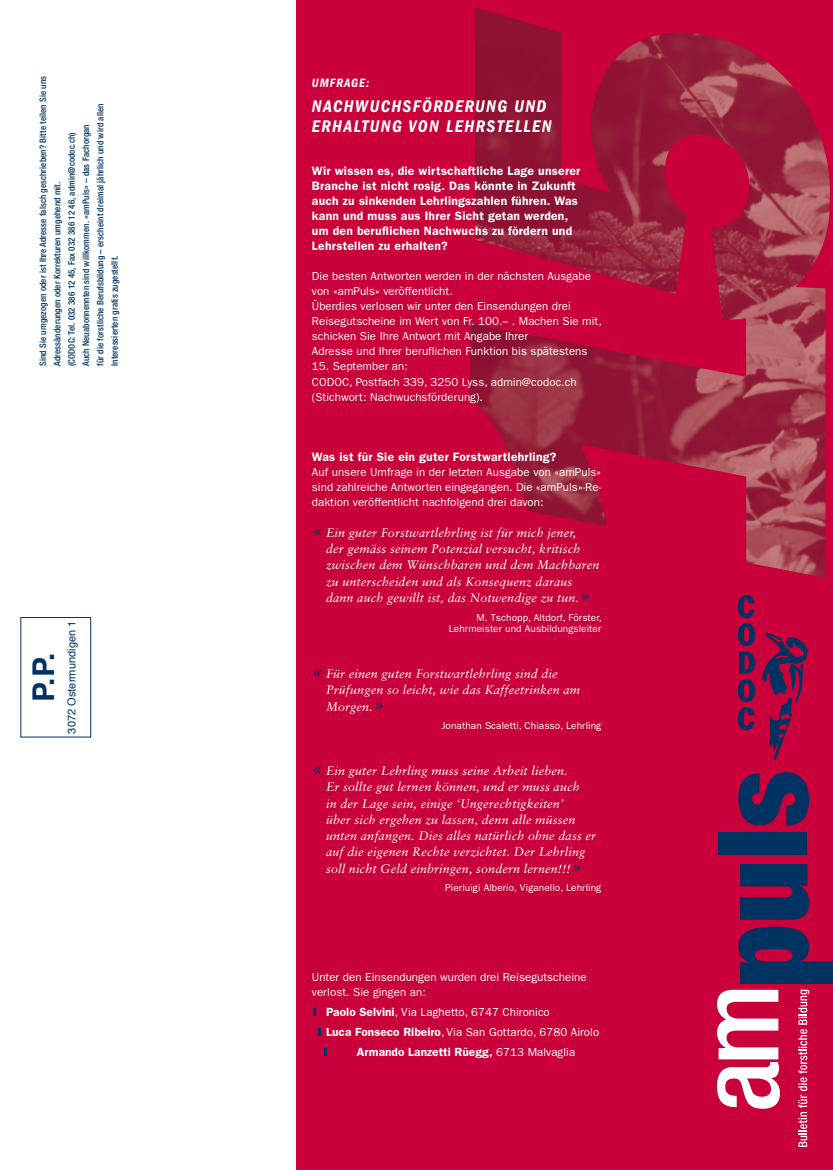
<style>
.page{position:relative;width:833px;height:1170px;background:#fff}
.page>*{position:absolute;margin:0;border:0;box-sizing:border-box;transform-origin:0 0}
.t1{font:700 30px "Helvetica";color:#003362}
.t2{font:italic 600 condensed 17.5px/20px "Franklin Gothic LT";letter-spacing:.08em;color:#fff}
.t3{font:italic 12.5px/16.2px "Sabon LT";letter-spacing:.01em;color:#fff}
.t4{font:italic 600 condensed 12.5px "Franklin Gothic LT";letter-spacing:.08em;color:#fff}
.t5{font:600 12.25px/15px "Franklin Gothic LT";letter-spacing:.02em;color:#fff}
.t6{font:600 11.88px "Franklin Gothic LT";letter-spacing:.005em;color:#fff}
.t7{font:11.62px/15px "Franklin Gothic LT";letter-spacing:.005em;color:#fff}
.t8{font:11px "Helvetica";letter-spacing:.005em;color:#003362}
.t9{font:10px/11.2px "Franklin Gothic LT";letter-spacing:.01em;color:#fff;text-align:right}
.t10{font:500 condensed 9px/14.4px "Helvetica Neue";letter-spacing:.01em;color:#003362}
.s1{font-size:20px;color:#003362}
.s2{font-weight:600;font-size:11.88px}
.s3{font-weight:400;font-size:11.62px}
</style>
<div class="page">
<div style="left:296px;top:0;width:537px;height:1169px;background:#c90039"></div>
<img style="left:470px;top:7px;width:360px;height:571px">
<svg style="left:738px;top:926px;width:95px;height:57px"></svg>
<svg style="left:740px;top:864px;width:69px;height:55px"></svg>
<div style="left:718px;top:832px;width:89px;height:22px;background:#003362"></div>
<svg style="left:738px;top:772px;width:71px;height:53px"></svg>
<svg style="left:717px;top:989px;width:63px;height:119px"></svg>
<svg style="left:798px;top:989px;width:11px;height:157px"></svg>
<svg style="left:762px;top:632px;width:45px;height:128px"></svg>
<svg style="left:738px;top:595px;width:17px;height:78px"></svg>
<svg style="left:738px;top:679px;width:17px;height:51px"></svg>
<div style="left:20px;top:617px;width:71px;height:120px;border:1px solid #003362"></div>
<svg style="left:313px;top:1008px;width:3px;height:7px"></svg>
<svg style="left:318px;top:1028px;width:3px;height:7px"></svg>
<svg style="left:324px;top:1048px;width:3px;height:7px"></svg>
<p class="t10" style="left:36px;top:366px;width:291px;rotate:-90deg">Sind Sie umgezogen oder ist Ihre Adresse falsch geschrieben? Bitte teilen Sie uns Adressänderungen oder Korrekturen umgehend mit.<br>(CODOC: Tel. 032 386 12 45, Fax 032 386 12 46, admin@codoc.ch)<br>Auch Neuabonnennten sind willkommen. «amPuls» – das Fachorgan<br>für die forstliche Berufsbildung – erscheint dreimal jährlich und wird allen Interessierten gratis zugestellt.</p>
<h1 class="t1" style="left:19px;top:701px;width:50px;rotate:-90deg">P.P.</h1>
<p class="t8" style="left:63px;top:733px;width:114px;rotate:-90deg">3072 Ostermundigen 1</p>
<p class="t4" style="left:312px;top:76px;width:59px">UMFRAGE:</p>
<h2 class="t2" style="left:312px;top:96px;width:241px">NACHWUCHSFÖRDERUNG UND<br>ERHALTUNG VON LEHRSTELLEN</h2>
<p class="t5" style="left:312px;top:164px;width:270px">Wir wissen es, die wirtschaftliche Lage unserer Branche ist nicht rosig. Das könnte in Zukunft auch zu sinkenden Lehrlingszahlen führen. Was kann und muss aus Ihrer Sicht getan werden, um den beruflichen Nachwuchs zu fördern und Lehrstellen zu erhalten?</p>
<p class="t7" style="left:312px;top:269px;width:291px">Die besten Antworten werden in der nächsten Ausgabe von «amPuls» veröffentlicht.<br>Überdies verlosen wir unter den Einsendungen drei Reisegutscheine im Wert von Fr. 100.– . Machen Sie mit, schicken Sie Ihre Antwort mit Angabe Ihrer<br>Adresse und Ihrer beruflichen Funktion bis spätestens</p>
<p class="t7" style="left:312px;top:359px;width:266px">15. September an:<br>CODOC, Postfach 339, 3250 Lyss, admin@codoc.ch (Stichwort: Nachwuchsförderung).</p>
<p class="t5" style="left:312px;top:449px;width:246px">Was ist für Sie ein guter Forstwartlehrling?</p>
<p class="t7" style="left:312px;top:464px;width:291px;text-align:justify">Auf unsere Umfrage in der letzten Ausgabe von «amPuls» sind zahlreiche Antworten eingegangen. Die «amPuls»-Re&shy;daktion veröffentlicht nachfolgend drei davon:</p>
<p class="t3" style="left:326px;top:524px;width:275px;text-indent:-14px"><span class="s1">«</span> Ein guter Forstwartlehrling ist für mich jener,<br>der gemäss seinem Potenzial versucht, kritisch zwischen dem Wünschbaren und dem Machbaren zu unterscheiden und als Konsequenz daraus dann auch gewillt ist, das Notwendige zu tun.<span class="s1">»</span></p>
<p class="t9" style="left:449px;top:611px;width:154px">M. Tschopp, Altdorf, Förster,<br>Lehrmeister und Ausbildungsleiter</p>
<p class="t3" style="left:326px;top:665px;width:256px;text-indent:-14px"><span class="s1">«</span> Für einen guten Forstwartlehrling sind die<br>Prüfungen so leicht, wie das Kaffeetrinken am<br>Morgen.<span class="s1">»</span></p>
<p class="t9" style="left:441px;top:719px;width:161px">Jonathan Scaletti, Chiasso, Lehrling</p>
<p class="t3" style="left:326px;top:762px;width:271px;text-indent:-14px"><span class="s1">«</span> Ein guter Lehrling muss seine Arbeit lieben.<br>Er sollte gut lernen können, und er muss auch<br>in der Lage sein, einige ‘Ungerechtigkeiten’<br>über sich ergehen zu lassen, denn alle müssen unten anfangen. Dies alles natürlich ohne dass er auf die eigenen Rechte verzichtet. Der Lehrling soll nicht Geld einbringen, sondern lernen!!!<span class="s1">»</span></p>
<p class="t9" style="left:445px;top:881px;width:157px">Pierluigi Alberio, Viganello, Lehrling</p>
<p class="t7" style="left:312px;top:969px;width:276px">Unter den Einsendungen wurden drei Reisegutscheine verlost. Sie gingen an:</p>
<p class="t7" style="left:326px;top:1001px;width:275px;line-height:20px"><span class="s2">Paolo Selvini</span>, Via Laghetto, 6747 Chironico<br><span class="s2">Luca Fonseco Ribeiro</span>, Via San Gottardo, 6780 Airolo</p>
<p class="t6" style="left:357px;top:1044px;width:220px">Armando Lanzetti Rüegg, <span class="s3">6713 Malvaglia</span></p>
</div>
